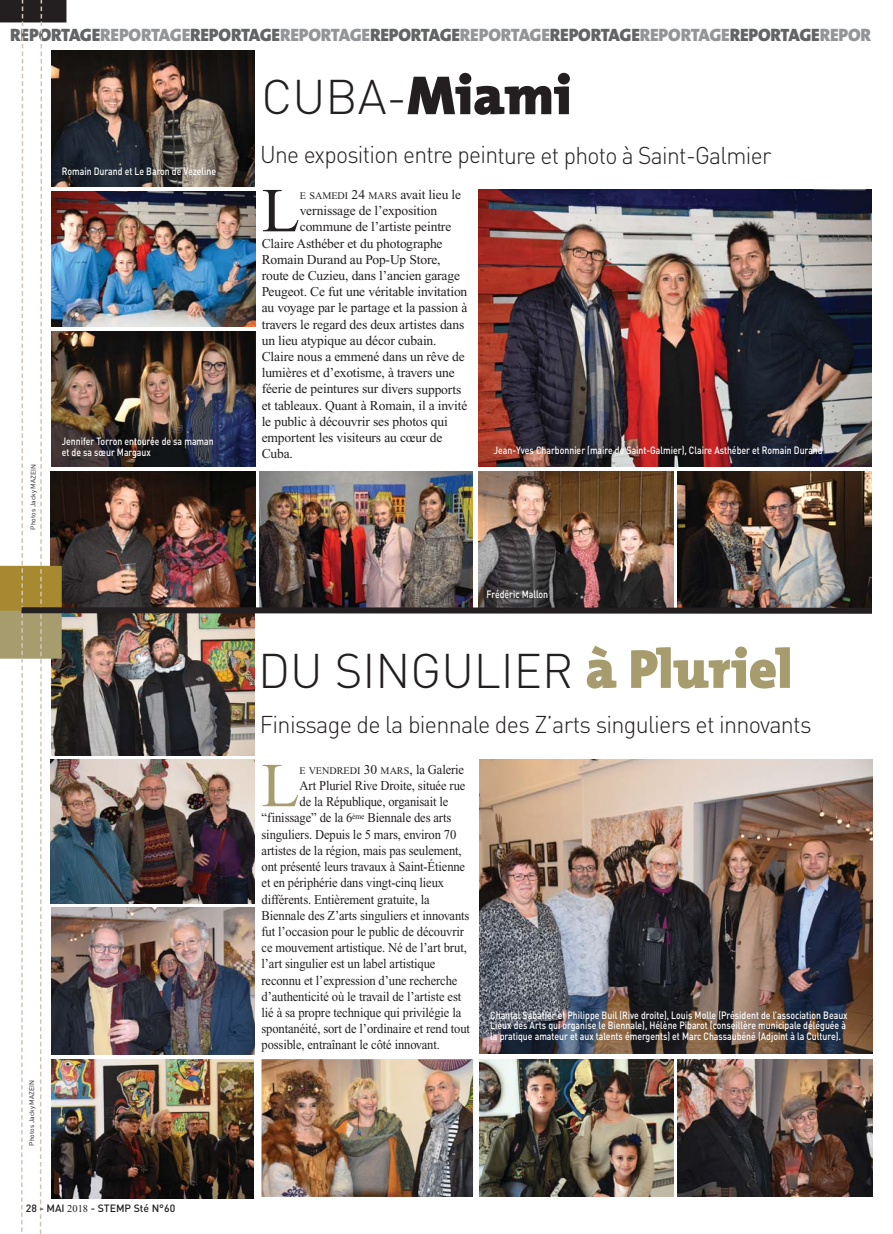
<style>
.page{position:relative;width:893px;height:1234px;background:#fff}
.page>*{position:absolute;margin:0;border:0;box-sizing:border-box;transform-origin:0 0}
.t1{font:62.4px "Times New Roman";color:#231f20}
.t2{font:62.4px "Times New Roman";color:#a69c6e}
.t3{font:300 48px "DIN";color:#231f20}
.t4{font:300 24px "DIN";letter-spacing:-.03em;color:#231f20}
.t5{font:300 24px "DIN";letter-spacing:-.03em;color:#231f20;scale:.95 1}
.t6{font:900 18px "The Mix";letter-spacing:-.01em;color:#636466}
.t7{font:13.5px "Times New Roman";letter-spacing:-.01em;color:#231f20;scale:.93 1}
.t8{font:13.5px "Times New Roman";letter-spacing:-.01em;color:#231f20}
.t9{font:500 10.5px/10.5px "DIN";color:#fff;scale:.83 1}
.t10{font:500 10.5px "DIN";color:#231f20}
.t11{font:10.2px "Times New Roman";color:#231f20}
.t12{font:6.75px "DIN";color:#231f20}
.s1{color:#939598}
.s2{font-family:"The Mix";font-weight:900;font-size:55.5px}
.s3{font-size:10.2px}
.s4{font-family:"The Mix";font-weight:900;font-size:55.5px;color:#a69c6e}
.s5{font-size:13.5px}
.s6{font-family:"Times New Roman";font-weight:400}
</style>
<div class="page">
<div style="left:0;top:0;width:66px;height:22px;background:#231f20"></div>
<div style="left:0;top:565px;width:62px;height:48px;background:#a78a30"></div>
<div style="left:0;top:610px;width:62px;height:48px;background:#a69c6e"></div>
<img style="left:16px;top:0;width:857px;height:1234px">
<img style="left:479px;top:759px;width:393px;height:294px">
<img style="left:479px;top:1058px;width:195px;height:138px">
<img style="left:678px;top:1058px;width:194px;height:138px">
<img style="left:262px;top:1058px;width:211px;height:138px">
<img style="left:51px;top:191px;width:204px;height:135px">
<img style="left:51px;top:331px;width:204px;height:135px">
<h3 class="t6" style="left:10px;top:28px;width:862px">REPORTAGE<span class="s1">REPORTAGE</span>REPORTAGE<span class="s1">REPORTAGE</span>REPORTAGE<span class="s1">REPORTAGE</span>REPORTAGE<span class="s1">REPORTAGE</span>REPORTAGE<span class="s1">REPOR</span></h3>
<p class="t9" style="left:62px;top:167px;width:188px">Romain Durand et Le Baron de Vezeline</p>
<h2 class="t3" style="left:262px;top:80px;width:311px">CUBA-<span class="s2">Miami</span></h2>
<h3 class="t5" style="left:260px;top:146px;width:540px">Une exposition entre peinture et photo à Saint-Galmier</h3>
<p class="t12" style="left:31px;top:529px;width:67px;rotate:-90deg">Photos Jacky MAZEIN</p>
<p class="t12" style="left:29px;top:1145px;width:67px;rotate:-90deg">Photos Jacky MAZEIN</p>
<h1 class="t1" style="left:262px;top:188px;width:40px">L</h1>
<p class="t8" style="left:300px;top:189px;width:163px"><span class="s3">E SAMEDI</span> 24 <span class="s3">MARS</span> avait lieu le</p>
<p class="t8" style="left:300px;top:206px;width:139px">vernissage de l’exposition</p>
<p class="t8" style="left:300px;top:222px;width:153px">commune de l’artiste peintre</p>
<p class="t8" style="left:262px;top:238px;width:182px">Claire Asthéber et du photographe</p>
<p class="t8" style="left:262px;top:254px;width:180px">Romain Durand au Pop-Up Store,</p>
<p class="t8" style="left:262px;top:270px;width:200px">route de Cuzieu, dans l’ancien garage</p>
<p class="t8" style="left:262px;top:287px;width:207px">Peugeot. Ce fut une véritable invitation</p>
<p class="t8" style="left:262px;top:303px;width:207px">au voyage par le partage et la passion à</p>
<p class="t8" style="left:262px;top:319px;width:204px">travers le regard des deux artistes dans</p>
<p class="t8" style="left:262px;top:335px;width:176px">un lieu atypique au décor cubain.</p>
<p class="t8" style="left:262px;top:351px;width:205px">Claire nous a emmené dans un rêve de</p>
<p class="t8" style="left:262px;top:368px;width:194px">lumières et d’exotisme, à travers une</p>
<p class="t8" style="left:262px;top:384px;width:201px">féerie de peintures sur divers supports</p>
<p class="t8" style="left:262px;top:400px;width:207px">et tableaux. Quant à Romain, il a invité</p>
<p class="t8" style="left:262px;top:416px;width:188px">le public à découvrir ses photos qui</p>
<p class="t8" style="left:262px;top:432px;width:182px">emportent les visiteurs au cœur de</p>
<p class="t8" style="left:262px;top:449px;width:33px">Cuba.</p>
<p class="t9" style="left:62px;top:437px;width:185px">Jennifer Torron entourée de sa maman et de sa sœur Margaux</p>
<p class="t9" style="left:494px;top:446px;width:398px">Jean-Yves Charbonnier (maire de Saint-Galmier), Claire Asthéber et Romain Durand</p>
<p class="t9" style="left:487px;top:590px;width:76px">Frédéric Mallon</p>
<h2 class="t3" style="left:258px;top:653px;width:536px">DU SINGULIER <span class="s4">à Pluriel</span></h2>
<h3 class="t4" style="left:260px;top:716px;width:553px">Finissage de la biennale des Z’arts singuliers et innovants</h3>
<h1 class="t2" style="left:262px;top:762px;width:40px">L</h1>
<p class="t11" style="left:300px;top:766px;width:166px">E VENDREDI <span class="s5">30</span> MARS<span class="s5">, la Galerie</span></p>
<p class="t7" style="left:300px;top:780px;width:180px">Art Pluriel Rive Droite, située rue</p>
<p class="t7" style="left:300px;top:796px;width:161px">de la République, organisait le</p>
<p class="t7" style="left:262px;top:812px;width:206px">“finissage” de la 6<sup>ème</sup> Biennale des arts</p>
<p class="t7" style="left:262px;top:829px;width:211px">singuliers. Depuis le 5 mars, environ 70</p>
<p class="t7" style="left:262px;top:845px;width:217px">artistes de la région, mais pas seulement,</p>
<p class="t7" style="left:262px;top:861px;width:220px">ont présenté leurs travaux à Saint-Étienne</p>
<p class="t7" style="left:262px;top:877px;width:198px">et en périphérie dans vingt-cinq lieux</p>
<p class="t7" style="left:262px;top:893px;width:182px">différents. Entièrement gratuite, la</p>
<p class="t7" style="left:262px;top:910px;width:225px">Biennale des Z’arts singuliers et innovants</p>
<p class="t7" style="left:262px;top:926px;width:219px">fut l’occasion pour le public de découvrir</p>
<p class="t7" style="left:262px;top:942px;width:222px">ce mouvement artistique. Né de l’art brut,</p>
<p class="t7" style="left:262px;top:958px;width:189px">l’art singulier est un label artistique</p>
<p class="t7" style="left:262px;top:974px;width:212px">reconnu et l’expression d’une recherche</p>
<p class="t7" style="left:262px;top:991px;width:216px">d’authenticité où le travail de l’artiste est</p>
<p class="t7" style="left:262px;top:1007px;width:216px">lié à sa propre technique qui privilégie la</p>
<p class="t7" style="left:262px;top:1023px;width:226px">spontanéité, sort de l’ordinaire et rend tout</p>
<p class="t7" style="left:262px;top:1039px;width:193px">possible, entraînant le côté innovant.</p>
<p class="t9" style="left:490px;top:1010px;width:432px">Chantal Sabatier et Philippe Buil (Rive droite), Louis Molle (Président de l’association Beaux<br>Lieux des Arts qui organise le Biennale), Hélène Pibarot (conseillère municipale déléguée à la pratique amateur et aux talents émergents) et Marc Chassaubéné (Adjoint à la Culture).</p>
<p class="t10" style="left:26px;top:1204px;width:151px">28 - MAI <span class="s6">2018</span> - STEMP Sté N°60</p>
</div>
